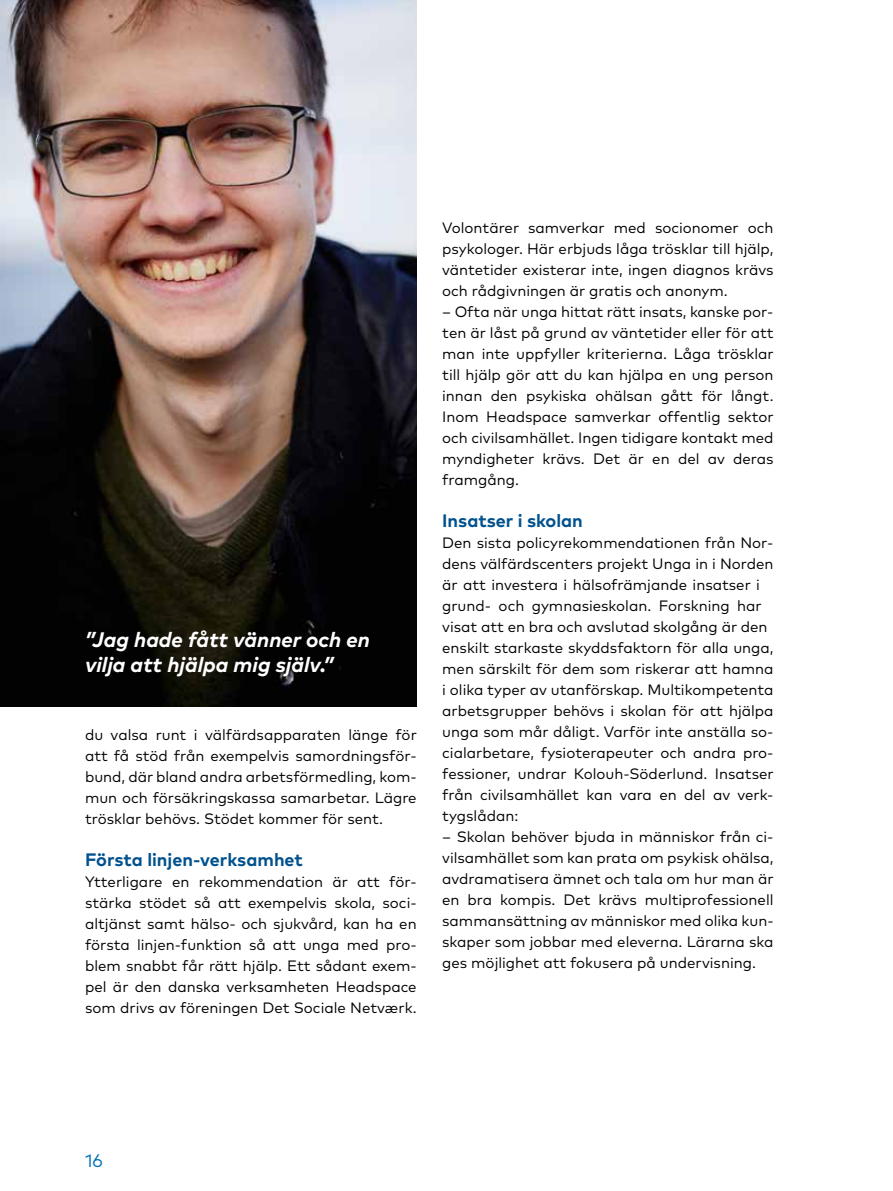
<style>
.page{position:relative;width:893px;height:1191px;background:#fff}
.page>*{position:absolute;margin:0;border:0;box-sizing:border-box;transform-origin:0 0}
.t1{font:italic 700 21px/25.2px "Mark Pro";color:#fff}
.t2{font:700 18px "Mark Pro";color:#00518d}
.t3{font:18px "Mark Pro";color:#0070b7}
.t4{font:15px/21px "Mark Pro";color:#000;text-align:justify}
</style>
<div class="page">
<img style="left:0;top:0;width:417px;height:707px">
<h1 class="t1" style="left:85px;top:625px;width:286px">”Jag hade fått vänner och en vilja att hjälpa mig själv.”</h1>
<p class="t4" style="left:85px;top:723px;width:333px">du valsa runt i välfärdsapparaten länge för att få stöd från exempelvis samordningsför&shy;bund, där bland andra arbetsförmedling, kom&shy;mun och försäkringskassa samarbetar. Lägre trösklar behövs. Stödet kommer för sent.</p>
<p class="t2" style="left:85px;top:846px;width:219px">Första linjen-verksamhet</p>
<p class="t4" style="left:85px;top:870px;width:333px">Ytterligare en rekommendation är att för&shy;stärka stödet så att exempelvis skola, soci&shy;altjänst samt hälso- och sjukvård, kan ha en första linjen-funktion så att unga med pro&shy;blem snabbt får rätt hjälp. Ett sådant exem&shy;pel är den danska verksamheten Headspace som drivs av föreningen Det Sociale Netværk.</p>
<p class="t4" style="left:442px;top:216px;width:333px">Volontärer samverkar med socionomer och psykologer. Här erbjuds låga trösklar till hjälp, väntetider existerar inte, ingen diagnos krävs och rådgivningen är gratis och anonym.</p>
<p class="t4" style="left:442px;top:300px;width:333px">– Ofta när unga hittat rätt insats, kanske por&shy;ten är låst på grund av väntetider eller för att man inte uppfyller kriterierna. Låga trösklar till hjälp gör att du kan hjälpa en ung person innan den psykiska ohälsan gått för långt.<br>Inom Headspace samverkar offentlig sektor och civilsamhället. Ingen tidigare kontakt med myndigheter krävs. Det är en del av deras framgång.</p>
<p class="t2" style="left:442px;top:507px;width:142px">Insatser i skolan</p>
<p class="t4" style="left:442px;top:531px;width:333px;text-align:left">Den sista policyrekommendationen från Nor&shy;dens välfärdscenters projekt Unga in i Norden är att investera i hälsofrämjande insatser i grund- och gymnasieskolan. Forskning har visat att en bra och avslutad skolgång är den enskilt starkaste skyddsfaktorn för alla unga, men särskilt för dem som riskerar att hamna i olika typer av utanförskap. Multikompetenta arbetsgrupper behövs i skolan för att hjälpa unga som mår dåligt. Varför inte anställa so&shy;cialarbetare, fysioterapeuter och andra pro&shy;fessioner, undrar Kolouh-Söderlund. Insatser från civilsamhället kan vara en del av verk&shy;tygslådan:</p>
<p class="t4" style="left:442px;top:825px;width:333px">– Skolan behöver bjuda in människor från ci&shy;vilsamhället som kan prata om psykisk ohälsa, avdramatisera ämnet och tala om hur man är en bra kompis. Det krävs multiprofessionell sammansättning av människor med olika kun&shy;skaper som jobbar med eleverna. Lärarna ska ges möjlighet att fokusera på undervisning.</p>
<p class="t3" style="left:85px;top:1146px;width:19px">16</p>
</div>
